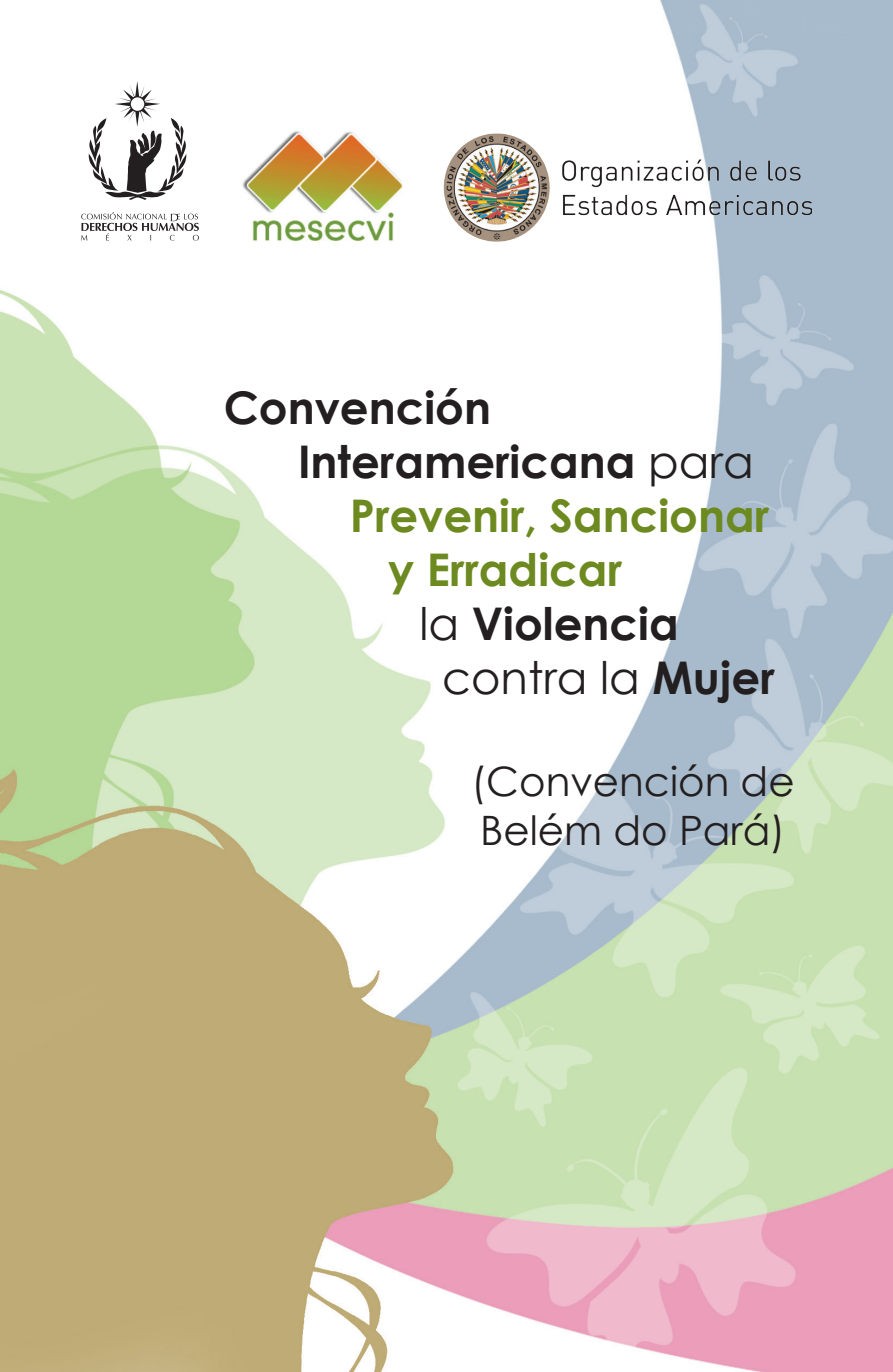
<style>
.page{position:relative;width:893px;height:1372px;background:#fff}
.page>*{position:absolute;margin:0;border:0;box-sizing:border-box;transform-origin:0 0}
.t1{font:700 45px "Century Gothic";color:#231f20}
.t2{font:700 45px "Century Gothic";color:#6c8a1f}
.t3{font:45px "Century Gothic";color:#231f20}
.t4{font:40.5px/48.6px "Century Gothic";color:#231f20}
.s1{font-weight:400}
.s2{font-weight:700}
</style>
<div class="page">
<img style="left:0;top:0;width:893px;height:1371px">
<svg style="left:81px;top:212px;width:118px;height:28px"></svg>
<svg style="left:87px;top:81px;width:101px;height:119px"></svg>
<img style="left:236px;top:123px;width:179px;height:124px">
<img style="left:430px;top:126px;width:382px;height:123px">
<h2 class="t1" style="left:224px;top:379px;width:269px">Convención</h2>
<h2 class="t1" style="left:298px;top:433px;width:457px">Interamericana <span class="s1">para</span></h2>
<h2 class="t2" style="left:350px;top:487px;width:421px">Prevenir, Sancionar</h2>
<h2 class="t2" style="left:388px;top:541px;width:236px">y Erradicar</h2>
<h2 class="t1" style="left:420px;top:595px;width:261px"><span class="s1">la</span> Violencia</h2>
<h2 class="t3" style="left:442px;top:650px;width:334px">contra la <span class="s2">Mujer</span></h2>
<p class="t4" style="left:471px;top:757px;width:325px">(Convención de<br>Belém do Pará)</p>
</div>
